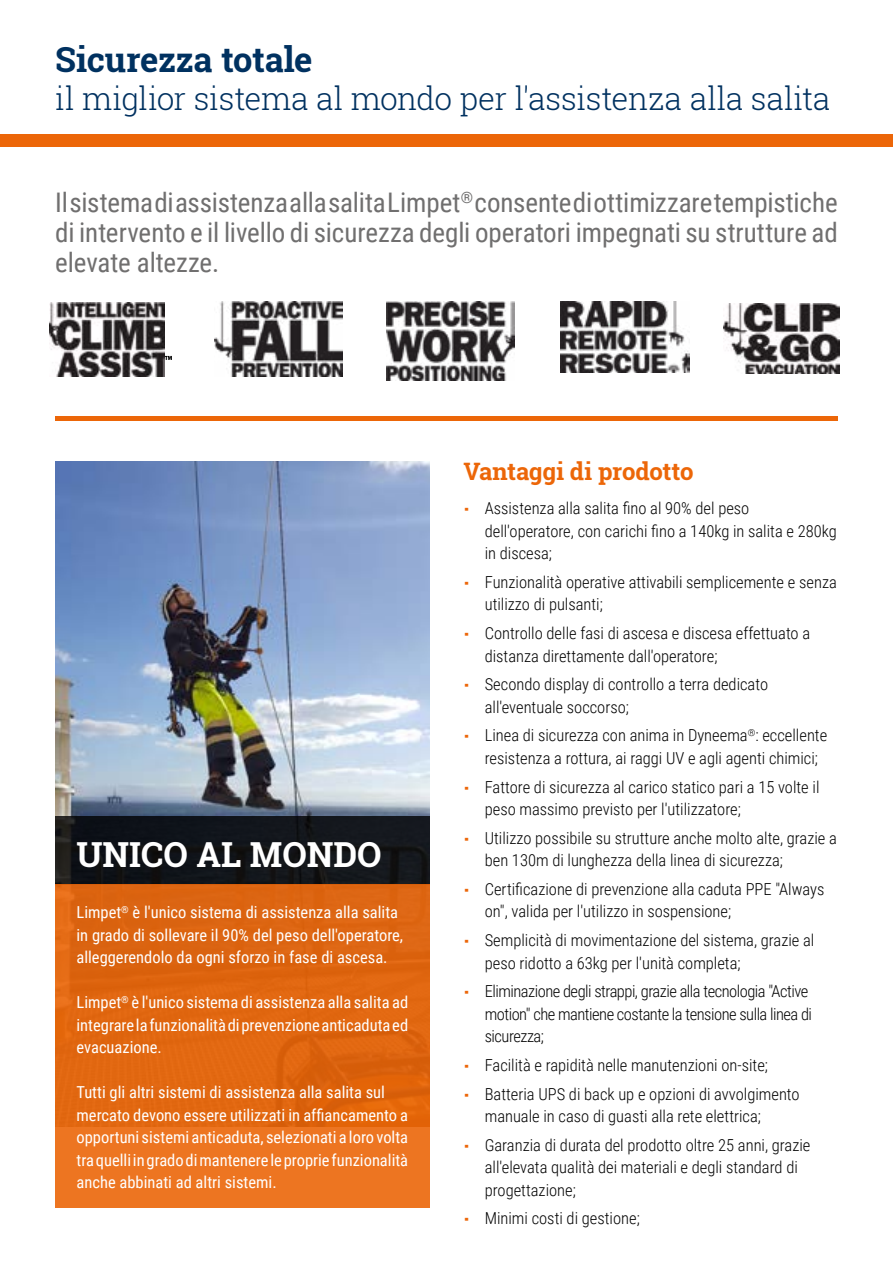
<style>
.page{position:relative;width:893px;height:1263px;background:#fff}
.page>*{position:absolute;margin:0;border:0;box-sizing:border-box;transform-origin:0 0}
.t1{font:700 34.5px "Roboto Slab";letter-spacing:-.01em;color:#003160}
.t2{font:700 34.5px "Roboto Slab";color:#fff}
.t3{font:300 31.5px "Roboto Slab";letter-spacing:-.01em;color:#003160}
.t4{font:27px/30px "Roboto Condensed";color:#706f6f;text-align:justify}
.t5{font:700 24px "Roboto Slab";letter-spacing:-.01em;color:#ec6608}
.t6{font:300 16.5px/22.5px "Roboto Condensed";color:#000}
.t7{font:16.5px/22.5px "Roboto Condensed";color:#fff}
.t8{font:300 16.5px/22.5px "Roboto Condensed";letter-spacing:-.03em;color:#000}
.s1{font-family:"Roboto Slab";font-weight:700;font-size:22.5px;color:#ec6608}
</style>
<div class="page">
<div style="left:0;top:134px;width:893px;height:13px;background:#ec6608"></div>
<img style="left:55px;top:461px;width:374px;height:355px">
<svg style="left:55px;top:816px;width:374px;height:68px;background:#111419"></svg>
<hr style="left:55px;top:417px;width:783px;height:4px;background:#ec6608">
<div style="left:55px;top:884px;width:374px;height:324px;background:linear-gradient(to right,#e36a15,#e26913)"></div>
<img style="left:724px;top:304px;width:116px;height:70px">
<img style="left:50px;top:303px;width:114px;height:74px">
<img style="left:387px;top:302px;width:128px;height:79px">
<img style="left:215px;top:302px;width:128px;height:74px">
<img style="left:560px;top:302px;width:129px;height:71px">
<svg style="left:165px;top:356px;width:7px;height:4px"></svg>
<h1 class="t1" style="left:55px;top:36px;width:259px">Sicurezza totale</h1>
<h2 class="t3" style="left:55px;top:77px;width:776px">il miglior sistema al mondo per l'assistenza alla salita</h2>
<h3 class="t4" style="left:55px;top:186px;width:784px">Il sistema di assistenza alla salita Limpet<sup>®</sup> consente di ottimizzare tempistiche di intervento e il livello di sicurezza degli operatori impegnati su strutture ad elevate altezze.</h3>
<h1 class="t2" style="left:77px;top:831px;width:307px">UNICO AL MONDO</h1>
<p class="t7" style="left:77px;top:900px;width:328px">Limpet<sup>®</sup> è l'unico sistema di assistenza alla salita in grado di sollevare il 90% del peso dell'operatore, alleggerendolo da ogni sforzo in fase di ascesa.</p>
<p class="t7" style="left:77px;top:990px;width:333px;text-align:justify">Limpet<sup>®</sup> è l'unico sistema di assistenza alla salita ad integrare la funzionalità di prevenzione anticaduta ed evacuazione.</p>
<p class="t7" style="left:77px;top:1080px;width:333px">Tutti gli altri sistemi di assistenza alla salita sul mercato devono essere utilizzati in affiancamento a opportuni sistemi anticaduta, selezionati a loro volta tra quelli in grado di mantenere le proprie funzionalità anche abbinati ad altri sistemi.</p>
<h3 class="t5" style="left:463px;top:455px;width:231px">Vantaggi di prodotto</h3>
<p class="t6" style="left:485px;top:496px;width:354px;text-indent:-21px"><span class="s1">·</span> Assistenza alla salita fino al 90% del peso dell'operatore, con carichi fino a 140kg in salita e 280kg in discesa;</p>
<p class="t6" style="left:485px;top:570px;width:354px;text-indent:-21px"><span class="s1">·</span> Funzionalità operative attivabili semplicemente e senza utilizzo di pulsanti;</p>
<p class="t6" style="left:485px;top:621px;width:327px;text-indent:-21px"><span class="s1">·</span> Controllo delle fasi di ascesa e discesa effettuato a distanza direttamente dall'operatore;</p>
<p class="t6" style="left:485px;top:672px;width:285px;text-indent:-21px"><span class="s1">·</span> Secondo display di controllo a terra dedicato all'eventuale soccorso;</p>
<p class="t6" style="left:485px;top:724px;width:344px;text-indent:-21px"><span class="s1">·</span> Linea di sicurezza con anima in Dyneema<sup>®</sup>: eccellente resistenza a rottura, ai raggi UV e agli agenti chimici;</p>
<p class="t6" style="left:485px;top:775px;width:336px;text-indent:-21px"><span class="s1">·</span> Fattore di sicurezza al carico statico pari a 15 volte il peso massimo previsto per l'utilizzatore;</p>
<p class="t6" style="left:485px;top:826px;width:354px;text-indent:-21px"><span class="s1">·</span> Utilizzo possibile su strutture anche molto alte, grazie a ben 130m di lunghezza della linea di sicurezza;</p>
<p class="t6" style="left:485px;top:877px;width:341px;text-indent:-21px"><span class="s1">·</span> Certificazione di prevenzione alla caduta PPE "Always on", valida per l'utilizzo in sospensione;</p>
<p class="t6" style="left:485px;top:928px;width:331px;text-indent:-21px"><span class="s1">·</span> Semplicità di movimentazione del sistema, grazie al peso ridotto a 63kg per l'unità completa;</p>
<p class="t8" style="left:485px;top:979px;width:329px;text-indent:-21px"><span class="s1">·</span> Eliminazione degli strappi, grazie alla tecnologia "Active motion" che mantiene costante la tensione sulla linea di sicurezza;</p>
<p class="t6" style="left:463px;top:1050px;width:338px;line-height:28.7px"><span class="s1">·</span> Facilità e rapidità nelle manutenzioni on-site;<br><span class="s1">·</span> Batteria UPS di back up e opzioni di avvolgimento</p>
<p class="t6" style="left:463px;top:1101px;width:348px;line-height:28.7px;text-indent:21px">manuale in caso di guasti alla rete elettrica;<br><span class="s1">·</span> Garanzia di durata del prodotto oltre 25 anni, grazie</p>
<p class="t6" style="left:485px;top:1155px;width:315px">all'elevata qualità dei materiali e degli standard di progettazione;</p>
<p class="t6" style="left:463px;top:1207px;width:178px"><span class="s1">·</span> Minimi costi di gestione;</p>
</div>
